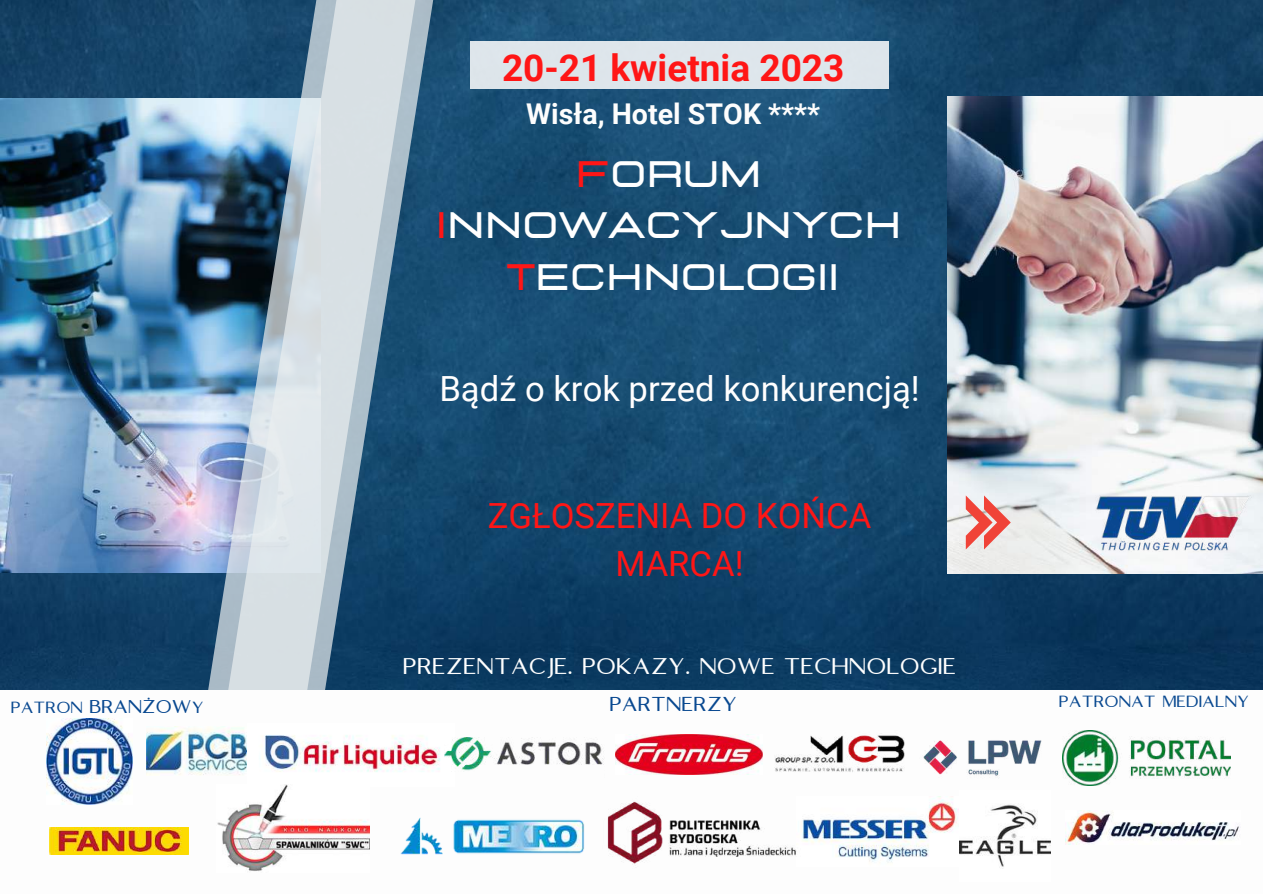
<style>
.page{position:relative;width:1263px;height:894px;background:#fff}
.page>*{position:absolute;margin:0;border:0;box-sizing:border-box;transform-origin:0 0}
.t1{font:700 37.05px "Roboto";color:#ff1616}
.t2{font:700 36.75px/51.2px "Lastica";color:#fff;text-align:center}
.t3{font:34.65px "Roboto";color:#fffefe}
.t4{font:34.65px/48.3px "Roboto";color:#ff1616;text-align:center}
.t5{font:700 28.65px "Roboto";color:#fdfdfd}
.t6{font:25.95px "Logam";color:#fff}
.t7{font:22.95px "Logam";color:#084890}
.t8{font:18.45px "Logam";color:#084890}
.s1{color:#ff1616}
</style>
<div class="page">
<img style="left:0;top:0;width:1263px;height:690px">
<img style="left:947px;top:96px;width:316px;height:477px">
<svg style="left:966px;top:495px;width:45px;height:54px;background:#ec9f9a"></svg>
<img style="left:0;top:98px;width:189px;height:474px">
<img style="left:189px;top:0;width:22px;height:690px">
<svg style="left:211px;top:0;width:223px;height:690px;background:#819cb0"></svg>
<div style="left:470px;top:42px;width:419px;height:47px;background:#dee6eb"></div>
<img style="left:1096px;top:495px;width:155px;height:56px">
<img style="left:261px;top:735px;width:184px;height:37px">
<img style="left:445px;top:737px;width:159px;height:35px">
<img style="left:818px;top:796px;width:141px;height:66px">
<img style="left:959px;top:804px;width:91px;height:65px">
<img style="left:400px;top:817px;width:184px;height:37px">
<img style="left:50px;top:827px;width:138px;height:27px">
<img style="left:615px;top:734px;width:147px;height:40px">
<img style="left:1062px;top:730px;width:168px;height:55px">
<img style="left:584px;top:801px;width:234px;height:64px">
<img style="left:774px;top:688px;width:131px;height:130px">
<img style="left:1066px;top:810px;width:174px;height:34px">
<img style="left:217px;top:784px;width:153px;height:87px">
<img style="left:47px;top:718px;width:85px;height:86px">
<img style="left:923px;top:740px;width:119px;height:36px">
<img style="left:147px;top:726px;width:100px;height:49px">
<p class="t8" style="left:11px;top:695px;width:194px">patron BRANŻOWy</p>
<h1 class="t1" style="left:502px;top:47px;width:344px">20-21 kwietnia 2023</h1>
<p class="t5" style="left:526px;top:98px;width:295px">Wisła, Hotel STOK ****</p>
<h2 class="t2" style="left:436px;top:150px;width:467px"><span class="s1">F</span>ORUM<br><span class="s1">I</span>NNOWACYJNYCH<br><span class="s1">T</span>ECHNOLOGII</h2>
<h3 class="t3" style="left:439px;top:369px;width:482px">Bądź o krok przed konkurencją!</h3>
<h3 class="t4" style="left:488px;top:492px;width:385px">ZGŁOSZENIA DO KOŃCA<br>MARCA!</h3>
<p class="t6" style="left:403px;top:649px;width:555px">prezentacje. pokazy. nowe technologie</p>
<p class="t7" style="left:609px;top:689px;width:129px">partnerzy</p>
<p class="t8" style="left:1059px;top:688px;width:192px">patronat medialny</p>
</div>
